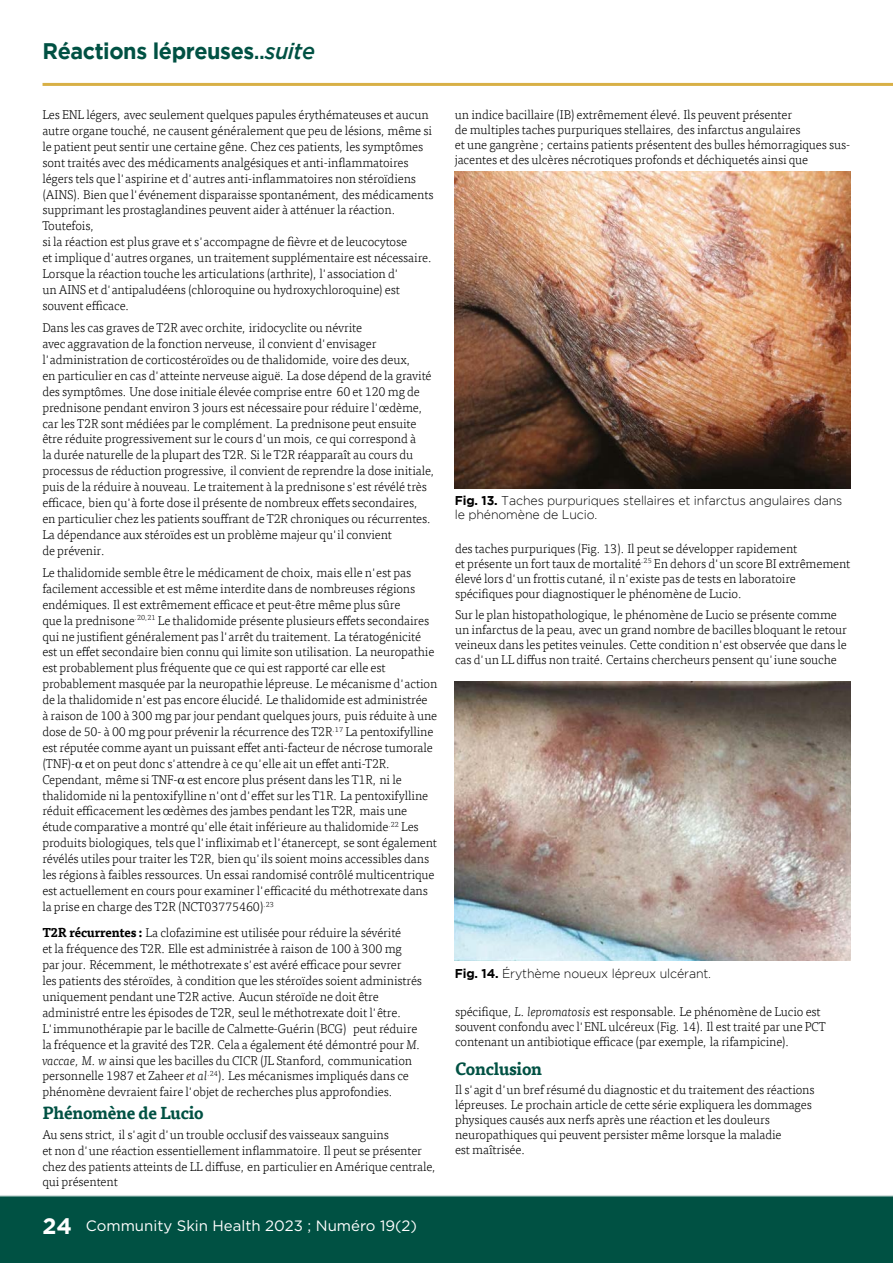
<style>
.page{position:relative;width:893px;height:1263px;background:#fff}
.page>*{position:absolute;margin:0;border:0;box-sizing:border-box;transform-origin:0 0}
.Article_Title{font:700 22.5px "Gotham";letter-spacing:-.02em;color:#005143;scale:.96 1}
.Article_Subheading{font:700 17.25px "Tisa Offc";letter-spacing:-.02em;color:#005143}
.t1{font:15px "Gotham";color:#fff}
.t2{font:300 12.75px/15.9px "Tisa Offc";letter-spacing:-.01em;color:#000}
.t3{font:300 12.75px/14.2px "Gotham";letter-spacing:-.01em;color:#000}
.s1{font-weight:500}
.s2{font-weight:500;font-style:italic}
.s3{font-family:"Times";font-weight:400}
.s4{font-weight:700}
.s5{font-style:italic}
.s6{font-weight:700;font-size:22.5px}
</style>
<div class="page">
<div style="left:0;top:1195px;width:893px;height:68px;background:#005143"></div>
<hr style="left:43px;top:83px;width:850px;height:3px;background:#d8b046">
<img style="left:455px;top:171px;width:395px;height:317px">
<img style="left:455px;top:681px;width:395px;height:280px">
<p class="Article_Title" style="left:43px;top:38px;width:285px">Réactions lépreuses<span class="s1">..</span><span class="s2">suite</span></p>
<p class="t2" style="left:42px;top:107px;width:393px">Les ENL légers, avec seulement quelques papules érythémateuses et aucun autre organe touché, ne causent généralement que peu de lésions, même si le patient peut sentir une certaine gêne. Chez ces patients, les symptômes sont traités avec des médicaments analgésiques et anti-inflammatoires légers tels que l'aspirine et d'autres anti-inflammatoires non stéroïdiens (AINS). Bien que l'événement disparaisse spontanément, des médicaments supprimant les prostaglandines peuvent aider à atténuer la réaction.<br>Toutefois,<br>si la réaction est plus grave et s'accompagne de fièvre et de leucocytose<br>et implique d'autres organes, un traitement supplémentaire est nécessaire.<br>Lorsque la réaction touche les articulations (arthrite), l'association d'<br>un AINS et d'antipaludéens (chloroquine ou hydroxychloroquine) est souvent efficace.</p>
<p class="t2" style="left:42px;top:320px;width:394px">Dans les cas graves de T2R avec orchite, iridocyclite ou névrite<br>avec aggravation de la fonction nerveuse, il convient d'envisager l'administration de corticostéroïdes ou de thalidomide, voire des deux,<br>en particulier en cas d'atteinte nerveuse aiguë. La dose dépend de la gravité des symptômes. Une dose initiale élevée comprise entre 60 et 120 mg de prednisone pendant environ 3 jours est nécessaire pour réduire l'œdème, car les T2R sont médiées par le complément. La prednisone peut ensuite être réduite progressivement sur le cours d'un mois, ce qui correspond à<br>la durée naturelle de la plupart des T2R. Si le T2R réapparaît au cours du processus de réduction progressive, il convient de reprendre la dose initiale, puis de la réduire à nouveau. Le traitement à la prednisone s'est révélé très efficace, bien qu'à forte dose il présente de nombreux effets secondaires,<br>en particulier chez les patients souffrant de T2R chroniques ou récurrentes.<br>La dépendance aux stéroïdes est un problème majeur qu'il convient<br>de prévenir.</p>
<p class="t2" style="left:42px;top:565px;width:397px">Le thalidomide semble être le médicament de choix, mais elle n'est pas facilement accessible et est même interdite dans de nombreuses régions endémiques. Il est extrêmement efficace et peut-être même plus sûre<br>que la prednisone<sup>.20,21</sup> Le thalidomide présente plusieurs effets secondaires qui ne justifient généralement pas l'arrêt du traitement. La tératogénicité est un effet secondaire bien connu qui limite son utilisation. La neuropathie est probablement plus fréquente que ce qui est rapporté car elle est probablement masquée par la neuropathie lépreuse. Le mécanisme d'action de la thalidomide n'est pas encore élucidé. Le thalidomide est administrée<br>à raison de 100 à 300 mg par jour pendant quelques jours, puis réduite à une dose de 50- à 00 mg pour prévenir la récurrence des T2R<sup>.17</sup> La pentoxifylline est réputée comme ayant un puissant effet anti-facteur de nécrose tumorale (TNF)-<span class="s3">α</span> et on peut donc s'attendre à ce qu'elle ait un effet anti-T2R.<br>Cependant, même si TNF-<span class="s3">α</span> est encore plus présent dans les T1R, ni le thalidomide ni la pentoxifylline n'ont d'effet sur les T1R. La pentoxifylline réduit efficacement les œdèmes des jambes pendant les T2R, mais une étude comparative a montré qu'elle était inférieure au thalidomide<sup>.22</sup> Les produits biologiques, tels que l'infliximab et l'étanercept, se sont également révélés utiles pour traiter les T2R, bien qu'ils soient moins accessibles dans les régions à faibles ressources. Un essai randomisé contrôlé multicentrique est actuellement en cours pour examiner l'efficacité du méthotrexate dans la prise en charge des T2R (NCT03775460)<sup>.23</sup></p>
<p class="t2" style="left:42px;top:925px;width:381px"><span class="s4">T2R récurrentes :</span> La clofazimine est utilisée pour réduire la sévérité<br>et la fréquence des T2R. Elle est administrée à raison de 100 à 300 mg par jour. Récemment, le méthotrexate s'est avéré efficace pour sevrer<br>les patients des stéroïdes, à condition que les stéroïdes soient administrés uniquement pendant une T2R active. Aucun stéroïde ne doit être administré entre les épisodes de T2R, seul le méthotrexate doit l'être.<br>L'immunothérapie par le bacille de Calmette-Guérin (BCG) peut réduire la fréquence et la gravité des T2R. Cela a également été démontré pour <span class="s5">M. vaccae, M. w</span> ainsi que les bacilles du CICR (JL Stanford, communication personnelle 1987 et Zaheer <span class="s5">et al</span><sup>.24</sup>). Les mécanismes impliqués dans ce phénomène devraient faire l'objet de recherches plus approfondies.</p>
<p class="Article_Subheading" style="left:42px;top:1102px;width:163px">Phénomène de Lucio</p>
<p class="t2" style="left:42px;top:1127px;width:396px">Au sens strict, il s'agit d'un trouble occlusif des vaisseaux sanguins<br>et non d'une réaction essentiellement inflammatoire. Il peut se présenter chez des patients atteints de LL diffuse, en particulier en Amérique centrale, qui présentent</p>
<p class="t1" style="left:43px;top:1216px;width:376px"><span class="s6">24</span> Community Skin Health 2023 ; Numéro 19(2)</p>
<p class="t2" style="left:455px;top:108px;width:397px;line-height:15px">un indice bacillaire (IB) extrêmement élevé. Ils peuvent présenter<br>de multiples taches purpuriques stellaires, des infarctus angulaires<br>et une gangrène ; certains patients présentent des bulles hémorragiques sus&shy;jacentes et des ulcères nécrotiques profonds et déchiquetés ainsi que</p>
<p class="t3" style="left:455px;top:493px;width:389px"><span class="s4">Fig. 13.</span> Taches purpuriques stellaires et infarctus angulaires dans le phénomène de Lucio.</p>
<p class="t2" style="left:455px;top:541px;width:397px;line-height:15px">des taches purpuriques (Fig. 13). Il peut se développer rapidement<br>et présente un fort taux de mortalité<sup>.25</sup> En dehors d'un score BI extrêmement élevé lors d'un frottis cutané, il n'existe pas de tests en laboratoire spécifiques pour diagnostiquer le phénomène de Lucio.</p>
<p class="t2" style="left:455px;top:607px;width:393px;line-height:15px">Sur le plan histopathologique, le phénomène de Lucio se présente comme un infarctus de la peau, avec un grand nombre de bacilles bloquant le retour veineux dans les petites veinules. Cette condition n'est observée que dans le cas d'un LL diffus non traité. Certains chercheurs pensent qu'iune souche</p>
<p class="t3" style="left:455px;top:966px;width:258px"><span class="s4">Fig. 14.</span> Érythème noueux lépreux ulcérant.</p>
<p class="t2" style="left:455px;top:1004px;width:372px;line-height:15px">spécifique, <span class="s5">L. lepromatosis</span> est responsable. Le phénomène de Lucio est souvent confondu avec l'ENL ulcéreux (Fig. 14). Il est traité par une PCT contenant un antibiotique efficace (par exemple, la rifampicine).</p>
<p class="Article_Subheading" style="left:455px;top:1058px;width:89px">Conclusion</p>
<p class="t2" style="left:455px;top:1083px;width:361px;line-height:15px">Il s'agit d'un bref résumé du diagnostic et du traitement des réactions lépreuses. Le prochain article de cette série expliquera les dommages physiques causés aux nerfs après une réaction et les douleurs neuropathiques qui peuvent persister même lorsque la maladie<br>est maîtrisée.</p>
</div>
